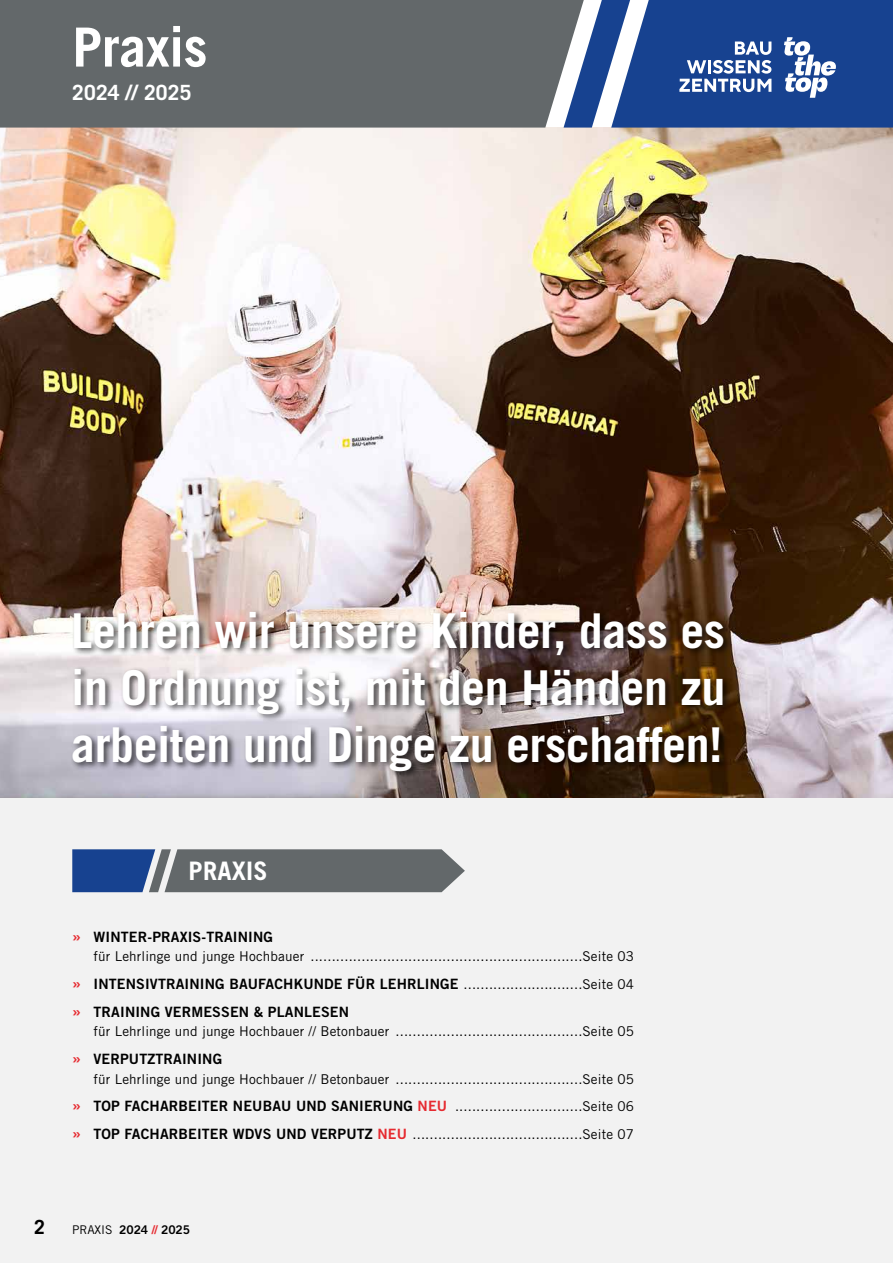
<style>
.page{position:relative;width:893px;height:1263px;background:#fff}
.page>*{position:absolute;margin:0;border:0;box-sizing:border-box;transform-origin:0 0}
.t1{font:700 54px "Trade Gothic";letter-spacing:-.01em;color:#fff}
.t2{font:700 48px/57px "Trade Gothic";letter-spacing:-.01em;color:#fff;text-align:justify}
.t3{font:700 25.5px "Trade Gothic";letter-spacing:.01em;color:#fff}
.t4{font:700 21px "Trade Gothic";letter-spacing:.01em;color:#fff}
.t5{font:700 19.5px "Trade Gothic";color:#000}
.t6{font:14.25px/27.8px "Trade Gothic Bold No 2";letter-spacing:.01em;color:#000}
.t7{font:13.5px/27.8px "Trade Gothic";letter-spacing:.01em;color:#000;text-align:justify}
.t8{font:12px "Trade Gothic Bold No 2";letter-spacing:-.01em;color:#000}
.s1{font-size:16.2px;color:#e62a30}
.s2{font-family:"Trade Gothic";font-size:13.5px}
.s3{font-family:"Trade Gothic Bold No 2";font-size:16.2px;color:#e62a30}
.s4{font-family:"Trade Gothic Bold No 2";font-size:14.25px}
.s5{font-family:"Trade Gothic Bold No 2";font-size:14.25px;color:#e62a30}
.s6{font-family:"Trade Gothic"}
.s7{color:#e62a30}
</style>
<div class="page">
<img style="left:0;top:128px;width:893px;height:670px">
<div style="left:0;top:798px;width:893px;height:465px;background:#f2f2f2"></div>
<svg style="left:72px;top:849px;width:393px;height:43px;background:#5e6a7a"></svg>
<div style="left:0;top:0;width:564px;height:128px;background:#63686a"></div>
<svg style="left:564px;top:0;width:329px;height:128px;background:#3f62a1"></svg>
<div style="left:70px;top:609px;width:663px;height:171px;background:#000;opacity:.7"></div>
<h1 class="t1" style="left:72px;top:14px;width:137px">Praxis</h1>
<h3 class="t4" style="left:72px;top:79px;width:121px">2024 // 2025</h3>
<h2 class="t2" style="left:71px;top:601px;width:656px">Lehren wir unsere Kinder, dass es in Ordnung ist, mit den Händen zu arbeiten und Dinge zu erschaffen!</h2>
<h3 class="t3" style="left:189px;top:855px;width:81px">PRAXIS</h3>
<p class="t6" style="left:72px;top:922px;width:202px"><span class="s1">»</span> WINTER-PRAXIS-TRAINING</p>
<p class="t7" style="left:94px;top:942px;width:542px">für Lehrlinge und junge Hochbauer ................................................................Seite 03</p>
<p class="t6" style="left:72px;top:970px;width:563px"><span class="s1">»</span> INTENSIVTRAINING BAUFACHKUNDE FÜR LEHRLINGE <span class="s2">............................Seite 04 </span><span class="s1">»</span> TRAINING VERMESSEN &amp; PLANLESEN</p>
<p class="t7" style="left:94px;top:1017px;width:542px">für Lehrlinge und junge Hochbauer // Betonbauer ............................................Seite 05</p>
<p class="t6" style="left:72px;top:1045px;width:151px"><span class="s1">»</span> VERPUTZTRAINING</p>
<p class="t7" style="left:72px;top:1065px;width:563px;text-indent:21px">für Lehrlinge und junge Hochbauer // Betonbauer ............................................Seite 05 <span class="s3">»</span> <span class="s4">TOP FACHARBEITER NEUBAU UND SANIERUNG</span> <span class="s5">NEU</span> ..............................Seite 06 <span class="s3">»</span> <span class="s4">TOP FACHARBEITER WDVS UND VERPUTZ</span> <span class="s5">NEU</span> ........................................Seite 07</p>
<h3 class="t5" style="left:34px;top:1215px;width:12px">2</h3>
<p class="t8" style="left:72px;top:1222px;width:119px"><span class="s6">PRAXIS</span> 2024 <span class="s7">//</span> 2025</p>
</div>
